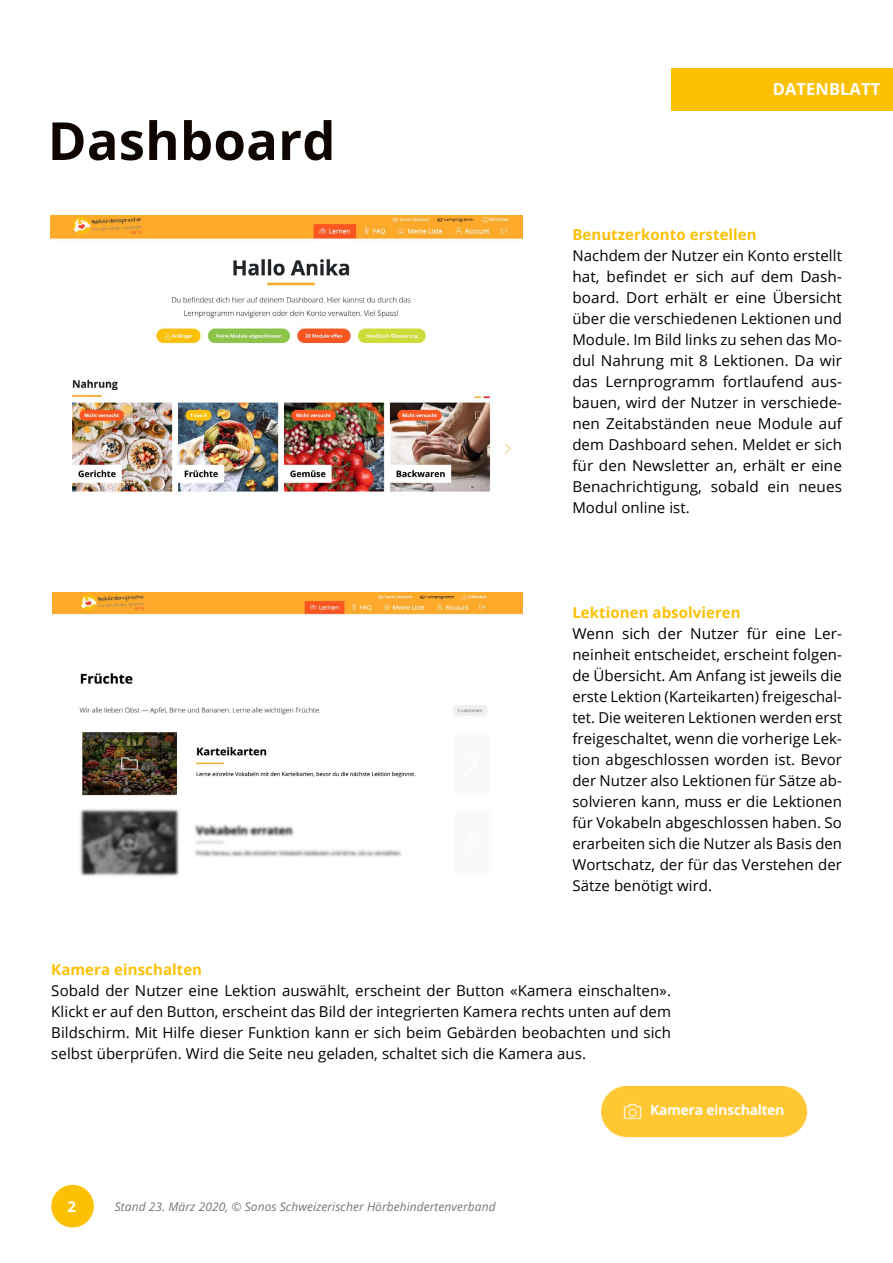
<style>
.page{position:relative;width:893px;height:1263px;background:#fff}
.page>*{position:absolute;margin:0;border:0;box-sizing:border-box;transform-origin:0 0}
.t1{font:700 52.5px "Open Sans";letter-spacing:.005em;color:#0f0500}
.t2{font:700 16.5px "Open Sans";letter-spacing:.005em;color:#fff}
.t3{font:15px/21px "Open Sans";letter-spacing:.005em;color:#000;text-align:justify}
.t4{font:700 15px "Open Sans";letter-spacing:.005em;color:#fcc004}
.t5{font:700 15px "Open Sans";color:#fff}
.t6{font:italic 12px "Open Sans";letter-spacing:.005em;color:#77756f}
</style>
<div class="page">
<div style="left:671px;top:68px;width:222px;height:42px;background:#fcc004"></div>
<img style="left:51px;top:216px;width:471px;height:276px">
<img style="left:52px;top:593px;width:470px;height:283px">
<img style="left:601px;top:1085px;width:207px;height:53px">
<div style="left:52px;top:1185px;width:41px;height:42px;background:#fcc004;border-radius:50%"></div>
<div style="left:52px;top:1185px;width:42px;height:42px;border:1px solid #fcc004;border-radius:50%"></div>
<h1 class="t1" style="left:48px;top:104px;width:289px">Dashboard</h1>
<p class="t2" style="left:773px;top:78px;width:109px">DATENBLATT</p>
<p class="t4" style="left:572px;top:224px;width:186px">Benutzerkonto erstellen</p>
<p class="t3" style="left:572px;top:245px;width:271px">Nachdem der Nutzer ein Konto erstellt hat, befindet er sich auf dem Dash&shy;board. Dort erhält er eine Übersicht über die verschiedenen Lektionen und Module. Im Bild links zu sehen das Mo&shy;dul Nahrung mit 8 Lektionen. Da wir das Lernprogramm fortlaufend aus&shy;bauen, wird der Nutzer in verschiede&shy;nen Zeitabständen neue Module auf dem Dashboard sehen. Meldet er sich für den Newsletter an, erhält er eine Benachrichtigung, sobald ein neues Modul online ist.</p>
<p class="t4" style="left:572px;top:602px;width:170px">Lektionen absolvieren</p>
<p class="t3" style="left:572px;top:623px;width:271px">Wenn sich der Nutzer für eine Ler&shy;neinheit entscheidet, erscheint folgen&shy;de Übersicht. Am Anfang ist jeweils die erste Lektion (Karteikarten) freigeschal&shy;tet. Die weiteren Lektionen werden erst freigeschaltet, wenn die vorherige Lek&shy;tion abgeschlossen worden ist. Bevor der Nutzer also Lektionen für Sätze ab&shy;solvieren kann, muss er die Lektionen für Vokabeln abgeschlossen haben. So erarbeiten sich die Nutzer als Basis den Wortschatz, der für das Verstehen der Sätze benötigt wird.</p>
<p class="t4" style="left:51px;top:959px;width:152px">Kamera einschalten</p>
<p class="t3" style="left:51px;top:980px;width:621px">Sobald der Nutzer eine Lektion auswählt, erscheint der Button «Kamera einschalten».<br>Klickt er auf den Button, erscheint das Bild der integrierten Kamera rechts unten auf dem Bildschirm. Mit Hilfe dieser Funktion kann er sich beim Gebärden beobachten und sich selbst überprüfen. Wird die Seite neu geladen, schaltet sich die Kamera aus.</p>
<p class="t5" style="left:67px;top:1196px;width:10px">2</p>
<p class="t6" style="left:115px;top:1198px;width:382px">Stand 23. März 2020, © Sonos Schweizerischer Hörbehindertenverband</p>
</div>
